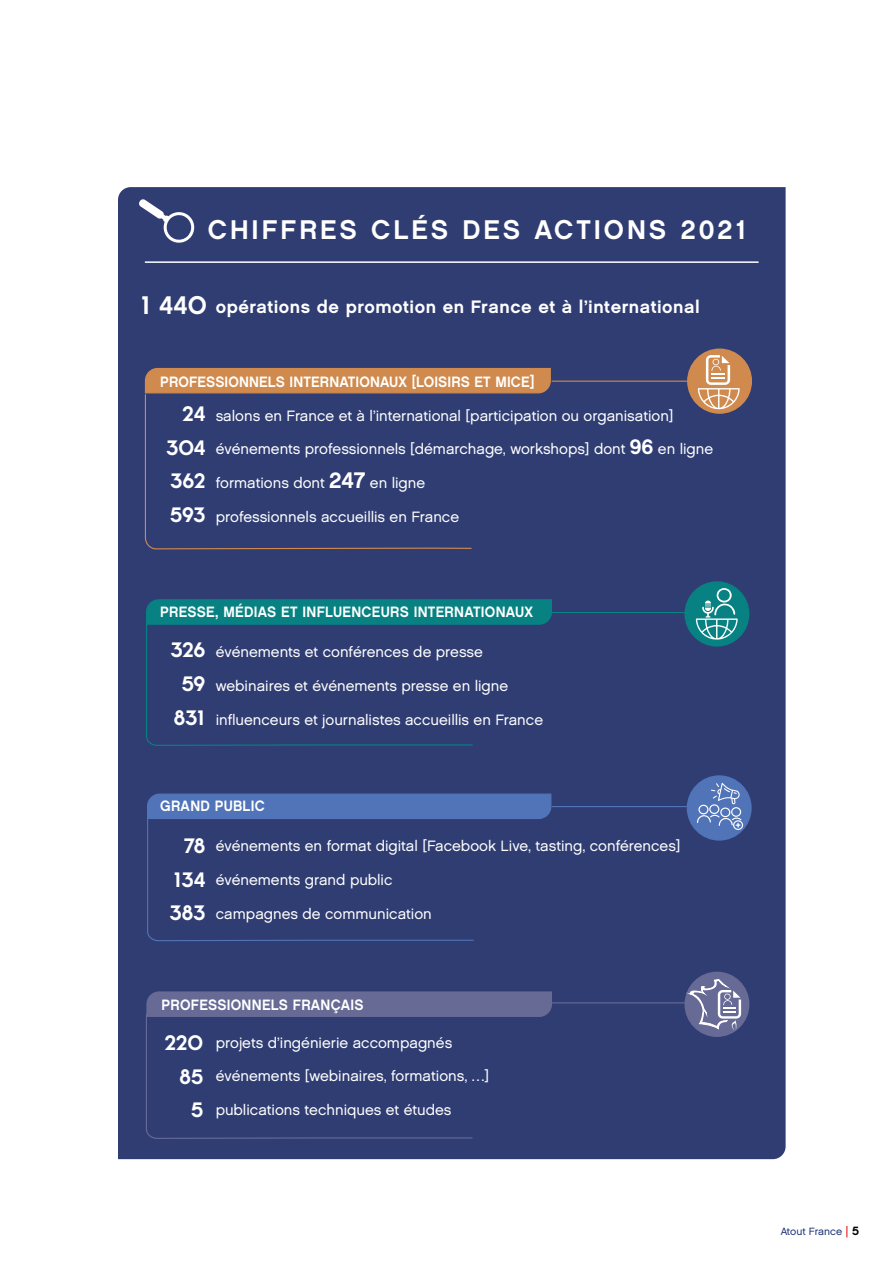
<style>
.page{position:relative;width:893px;height:1263px;background:#fff}
.page>*{position:absolute;margin:0;border:0;box-sizing:border-box;transform-origin:0 0}
.t1{font:27px "Chalet New York Nineteen Sixty";letter-spacing:.11em;color:#fff}
.t2{font:21px/33.8px "Chalet New York Nineteen Seventy";color:#fff;text-align:justify}
.t3{font:18px "Chalet New York Nineteen Sixty";letter-spacing:.03em;color:#fff}
.t4{font:15px "Chalet London Nineteen Sixty";color:#fff}
.t5{font:15px "Chalet New York Nineteen Sixty";letter-spacing:.02em;color:#fff;scale:.94 1}
.t6{font:10.5px "Chalet London Nineteen Sixty";color:#1d3176}
.s1{font-family:"Chalet New York Nineteen Seventy";font-size:25.5px}
.s2{color:#d08a4e}
.s3{font-family:"Chalet New York Nineteen Sixty";font-size:21px}
.s4{font-family:"Chalet New York Nineteen Sixty";font-size:22.5px}
.s5{font-family:"Meta OFC";font-size:12px;color:#e30613}
.s6{font-family:"Chalet Tokyo";font-size:12px;color:#000}
</style>
<div class="page">
<div style="left:118px;top:187px;width:668px;height:972px;background:#303d73"></div>
<svg style="left:139px;top:199px;width:57px;height:46px;background:#56618d"></svg>
<hr style="left:145px;top:261px;width:614px;height:2px;background:#fff">
<svg style="left:145px;top:599px;width:408px;height:147px;background:#284975"></svg>
<svg style="left:146px;top:793px;width:406px;height:149px;background:#35467f"></svg>
<svg style="left:145px;top:991px;width:408px;height:148px;background:#394479"></svg>
<div style="left:688px;top:349px;width:63px;height:64px;background:#d08a4e;border-radius:50%"></div>
<div style="left:687px;top:348px;width:65px;height:66px;border:2px solid #d08a4e;border-radius:50%"></div>
<hr style="left:552px;top:381px;width:136px;height:1px;background:#d08a4e">
<div style="left:685px;top:582px;width:64px;height:64px;background:#088182;border-radius:50%"></div>
<div style="left:684px;top:581px;width:65px;height:66px;border:2px solid #088182;border-radius:50%"></div>
<hr style="left:550px;top:612px;width:136px;height:1px;background:#088182">
<svg style="left:696px;top:588px;width:42px;height:52px"></svg>
<div style="left:687px;top:776px;width:64px;height:64px;background:#5174b8;border-radius:50%"></div>
<div style="left:687px;top:775px;width:65px;height:66px;border:2px solid #5174b8;border-radius:50%"></div>
<hr style="left:552px;top:806px;width:136px;height:1px;background:#5174b8">
<svg style="left:698px;top:355px;width:42px;height:55px"></svg>
<svg style="left:697px;top:783px;width:46px;height:47px"></svg>
<div style="left:685px;top:972px;width:64px;height:64px;background:#686a96;border-radius:50%"></div>
<div style="left:684px;top:972px;width:65px;height:65px;border:2px solid #686a96;border-radius:50%"></div>
<hr style="left:550px;top:1002px;width:136px;height:1px;background:#686a96">
<svg style="left:690px;top:979px;width:51px;height:52px"></svg>
<div style="left:144px;top:367px;width:407px;height:27px;background:#d08a4e"></div>
<div style="left:144px;top:393px;width:329px;height:157px;background:#303d73"></div>
<h1 class="t1" style="left:208px;top:212px;width:541px">CHIFFRES CLÉS DES ACTIONS 2021</h1>
<p class="t3" style="left:142px;top:295px;width:560px"><span class="s1">1 440</span> opérations de promotion en France et à l’international</p>
<p class="t5" style="left:160px;top:372px;width:405px">PROFESSIONNELS INTERNATIONAUX [LOISIRS ET MICE]<span class="s2">]</span></p>
<h2 class="t2" style="left:166px;top:397px;width:40px;text-indent:16px">24<br>304<br>362<br>593</h2>
<p class="t4" style="left:216px;top:406px;width:459px">salons en France et à l’international [participation ou organisation]</p>
<p class="t4" style="left:216px;top:440px;width:499px">événements professionnels [démarchage, workshops] dont <span class="s3">96</span> en ligne</p>
<p class="t4" style="left:216px;top:474px;width:211px">formations dont <span class="s4">247</span> en ligne</p>
<p class="t4" style="left:216px;top:508px;width:245px">professionnels accueillis en France</p>
<p class="t5" style="left:160px;top:602px;width:398px">PRESSE, MÉDIAS ET INFLUENCEURS INTERNATIONAUX</p>
<h2 class="t2" style="left:171px;top:633px;width:36px;text-align:center">326<br>59<br>831</h2>
<p class="t4" style="left:216px;top:643px;width:269px">événements et conférences de presse</p>
<p class="t4" style="left:216px;top:676px;width:294px">webinaires et événements presse en ligne</p>
<p class="t4" style="left:216px;top:710px;width:329px">influenceurs et journalistes accueillis en France</p>
<p class="t5" style="left:160px;top:796px;width:113px">GRAND PUBLIC</p>
<h2 class="t2" style="left:170px;top:828px;width:37px;text-indent:14px">78<br>134<br>383</h2>
<p class="t4" style="left:216px;top:837px;width:466px">événements en format digital [Facebook Live, tasting, conférences]</p>
<p class="t4" style="left:216px;top:871px;width:178px">événements grand public</p>
<p class="t4" style="left:216px;top:904px;width:218px">campagnes de communication</p>
<p class="t5" style="left:161px;top:995px;width:216px">PROFESSIONNELS FRANÇAIS</p>
<h2 class="t2" style="left:165px;top:1026px;width:40px;text-align:right">220<br>85<br>5</h2>
<p class="t4" style="left:216px;top:1033px;width:238px">projets d’ingénierie accompagnés</p>
<p class="t4" style="left:216px;top:1067px;width:275px">événements [webinaires, formations, …]</p>
<p class="t4" style="left:216px;top:1101px;width:237px">publications techniques et études</p>
<p class="t6" style="left:781px;top:1225px;width:80px">Atout France <span class="s5">|</span> <span class="s6">5</span></p>
</div>
